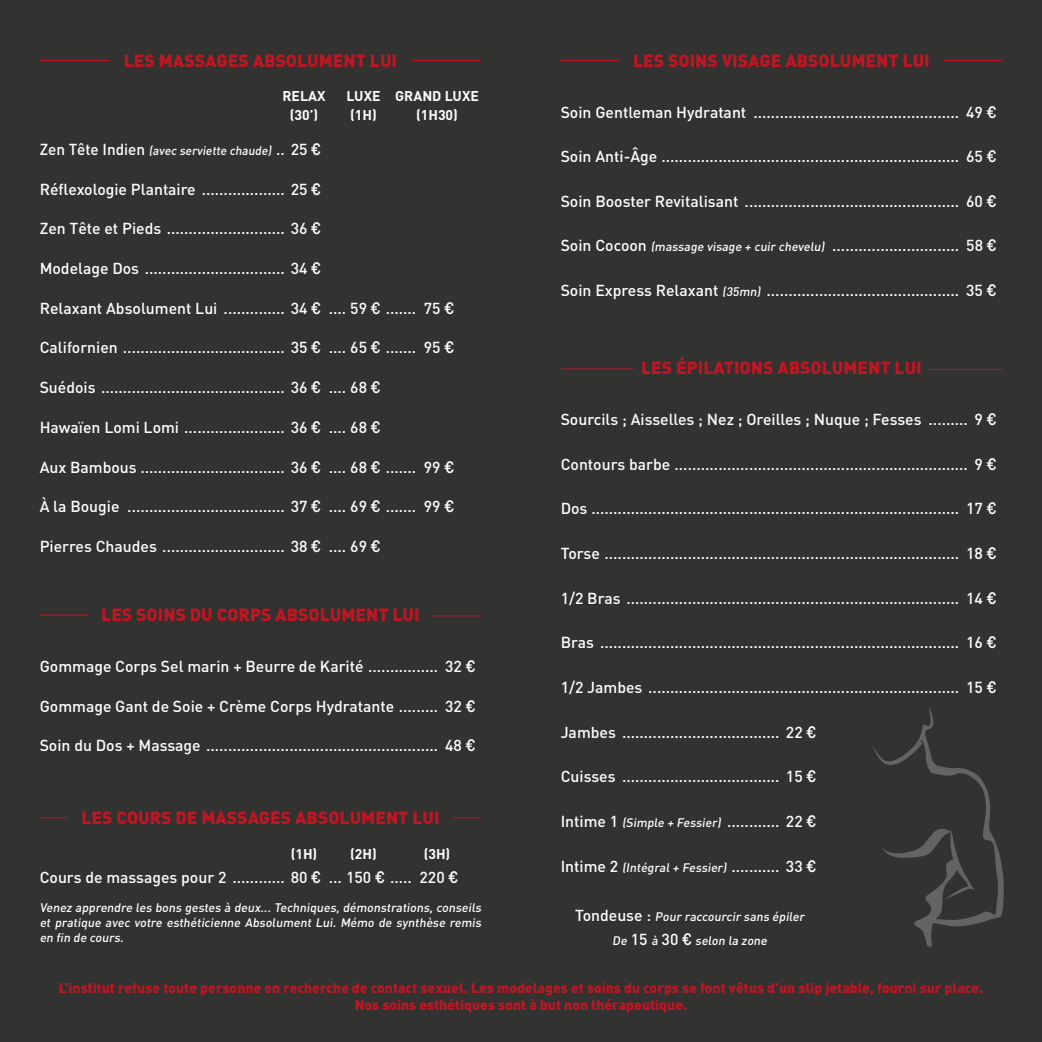
<style>
.page{position:relative;width:1042px;height:1042px;background:#323231}
.page>*{position:absolute;margin:0;border:0;box-sizing:border-box;transform-origin:0 0}
.t1{font:900 17.5px "DIN";color:#be1622}
.t2{font:500 15.75px "DIN";color:#fff}
.t3{font:900 14px/16.8px "DIN";color:#be1622;text-align:center}
.t4{font:700 14px "DIN";color:#fff}
.t5{font:500 12.25px/14.7px "DIN";color:#fff;text-align:justify}
.s1{font-size:15.75px}
.s2{font-family:"Benton Sans Cond";font-size:15.75px}
.s3{font-family:"Benton Sans Cond"}
.s4{font-size:12.25px}
</style>
<div class="page">
<svg style="left:873px;top:707px;width:131px;height:240px"></svg>
<hr style="left:40px;top:60px;width:69px;height:1px;background:#be1622">
<svg style="left:40px;top:817px;width:27px;height:1px"></svg>
<svg style="left:453px;top:817px;width:28px;height:1px"></svg>
<hr style="left:561px;top:60px;width:58px;height:1px;background:#be1622">
<hr style="left:561px;top:368px;width:73px;height:1px;background:#be1622">
<hr style="left:929px;top:369px;width:73px;height:1px;background:#be1622">
<hr style="left:944px;top:60px;width:58px;height:1px;background:#be1622">
<hr style="left:40px;top:614px;width:49px;height:1px;background:#be1622">
<hr style="left:432px;top:615px;width:49px;height:1px;background:#be1622">
<hr style="left:412px;top:60px;width:69px;height:1px;background:#be1622">
<p class="t1" style="left:124px;top:49px;width:275px">LES MASSAGES ABSOLUMENT LUI</p>
<p class="t4" style="left:282px;top:87px;width:45px">RELAX</p>
<p class="t4" style="left:346px;top:87px;width:134px">LUXE GRAND LUXE</p>
<p class="t4" style="left:290px;top:106px;width:30px">(30’)</p>
<p class="t4" style="left:350px;top:106px;width:28px">(1H)</p>
<p class="t4" style="left:416px;top:106px;width:43px">(1H30)</p>
<p class="t5" style="left:40px;top:143px;width:283px"><span class="s1">Z e n Têt e I n d i e n</span> (avec serviette chaude) <span class="s1">. . 2 5</span> <span class="s2">€</span></p>
<p class="t2" style="left:40px;top:179px;width:283px">Réflexologie Plantaire ................... 25 <span class="s3">€</span></p>
<p class="t2" style="left:40px;top:219px;width:283px">Zen Tête et Pieds ........................... 36 <span class="s3">€</span></p>
<p class="t2" style="left:40px;top:258px;width:283px">Modelage Dos ................................ 34 <span class="s3">€</span></p>
<p class="t2" style="left:40px;top:298px;width:416px">Relaxant Absolument Lui .............. 34 <span class="s3">€</span> .... 59 <span class="s3">€</span> ....... 75 <span class="s3">€</span></p>
<p class="t2" style="left:40px;top:338px;width:416px">Californien ..................................... 35 <span class="s3">€</span> .... 65 <span class="s3">€</span> ....... 95 <span class="s3">€</span></p>
<p class="t2" style="left:40px;top:377px;width:342px">Suédois .......................................... 36 <span class="s3">€</span> .... 68 <span class="s3">€</span></p>
<p class="t2" style="left:40px;top:417px;width:342px">Hawaïen Lomi Lomi ....................... 36 <span class="s3">€</span> .... 68 <span class="s3">€</span></p>
<p class="t2" style="left:40px;top:457px;width:416px">Aux Bambous ................................. 36 <span class="s3">€</span> .... 68 <span class="s3">€</span> ....... 99 <span class="s3">€</span></p>
<p class="t2" style="left:40px;top:496px;width:416px">À la Bougie .................................... 37 <span class="s3">€</span> .... 69 <span class="s3">€</span> ....... 99 <span class="s3">€</span></p>
<p class="t2" style="left:40px;top:536px;width:342px">Pierres Chaudes ............................ 38 <span class="s3">€</span> .... 69 <span class="s3">€</span></p>
<p class="t1" style="left:101px;top:603px;width:320px">LES SOINS DU CORPS ABSOLUMENT LUI</p>
<p class="t2" style="left:40px;top:656px;width:437px">Gommage Corps Sel marin + Beurre de Karité ................ 32 <span class="s3">€</span></p>
<p class="t2" style="left:40px;top:696px;width:437px">Gommage Gant de Soie + Crème Corps Hydratante ......... 32 <span class="s3">€</span></p>
<p class="t2" style="left:40px;top:735px;width:437px">Soin du Dos + Massage ..................................................... 48 <span class="s3">€</span></p>
<p class="t1" style="left:81px;top:806px;width:360px">LES COURS DE MASSAGES ABSOLUMENT LUI</p>
<p class="t4" style="left:291px;top:844px;width:88px">(1H) (2H)</p>
<p class="t4" style="left:424px;top:844px;width:28px">(3H)</p>
<p class="t2" style="left:40px;top:867px;width:420px">Cours de massages pour 2 ............ 80 <span class="s3">€</span> ... 150 <span class="s3">€</span> ..... 220 <span class="s3">€</span></p>
<p class="t5" style="left:40px;top:900px;width:445px">Venez apprendre les bons gestes à deux... Techniques, démonstrations, conseils et pratique avec votre esthéticienne Absolument Lui. Mémo de synthèse remis en fin de cours.</p>
<p class="t1" style="left:633px;top:49px;width:298px">LES SOINS VISAGE ABSOLUMENT LUI</p>
<p class="t2" style="left:561px;top:102px;width:437px">Soin Gentleman Hydratant ............................................... 49 <span class="s3">€</span></p>
<p class="t2" style="left:561px;top:146px;width:437px">Soin Anti-Âge .................................................................... 65 <span class="s3">€</span></p>
<p class="t2" style="left:561px;top:191px;width:437px">Soin Booster Revitalisant ................................................. 60 <span class="s3">€</span></p>
<p class="t2" style="left:561px;top:236px;width:437px">Soin Cocoon <span class="s4">(massage visage + cuir chevelu)</span> ............................. 58 <span class="s3">€</span></p>
<p class="t2" style="left:561px;top:280px;width:437px">Soin Express Relaxant <span class="s4">(35mn)</span> ............................................ 35 <span class="s3">€</span></p>
<p class="t1" style="left:641px;top:356px;width:282px">LES ÉPILATIONS ABSOLUMENT LUI</p>
<p class="t2" style="left:561px;top:409px;width:437px">Sourcils ; Aisselles ; Nez ; Oreilles ; Nuque ; Fesses ......... 9 <span class="s3">€</span></p>
<p class="t2" style="left:561px;top:454px;width:437px">Contours barbe ................................................................... 9 <span class="s3">€</span></p>
<p class="t2" style="left:561px;top:499px;width:437px">Dos .................................................................................... 17 <span class="s3">€</span></p>
<p class="t2" style="left:561px;top:543px;width:437px">Torse ................................................................................. 18 <span class="s3">€</span></p>
<p class="t2" style="left:561px;top:588px;width:437px">1/2 Bras ............................................................................ 14 <span class="s3">€</span></p>
<p class="t2" style="left:561px;top:632px;width:437px">Bras .................................................................................. 16 <span class="s3">€</span></p>
<p class="t2" style="left:561px;top:677px;width:437px">1/2 Jambes ....................................................................... 15 <span class="s3">€</span></p>
<p class="t2" style="left:561px;top:722px;width:257px">Jambes .................................... 22 <span class="s3">€</span></p>
<p class="t2" style="left:561px;top:766px;width:257px">Cuisses .................................... 15 <span class="s3">€</span></p>
<p class="t2" style="left:561px;top:811px;width:257px">Intime 1 <span class="s4">(Simple + Fessier)</span> ............ 22 <span class="s3">€</span></p>
<p class="t2" style="left:561px;top:856px;width:257px">Intime 2 <span class="s4">(Intégral + Fessier)</span> ........... 33 <span class="s3">€</span></p>
<p class="t5" style="left:575px;top:904px;width:233px;line-height:23.8px;text-align:center"><span class="s1">To n d e u s e :</span> Pour raccourcir sans épiler<br>De <span class="s1">1 5</span> à <span class="s1">3 0</span> <span class="s2">€</span> selon la zone</p>
<p class="t3" style="left:59px;top:978px;width:926px">L’institut refuse toute personne en recherche de contact sexuel. Les modelages et soins du corps se font vêtus d’un slip jetable, fourni sur place.<br>Nos soins esthétiques sont à but non thérapeutique.</p>
</div>
